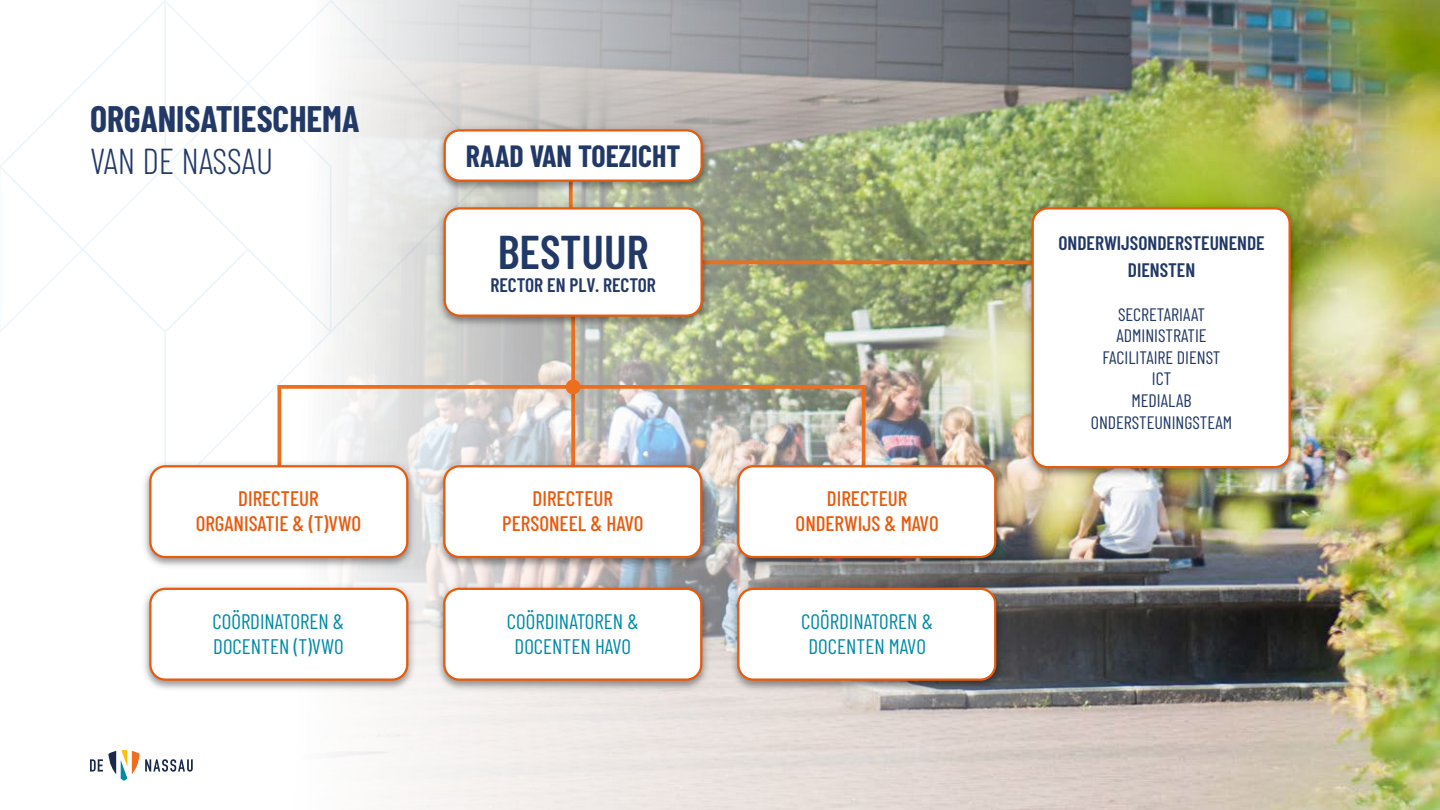
<style>
.page{position:relative;width:1440px;height:810px;background:#fff}
.page>*{position:absolute;margin:0;border:0;box-sizing:border-box;transform-origin:0 0}
.t1{font:600 47.25px "Barlow Condensed";color:#223967}
.t2{font:700 36px "Barlow Condensed";color:#223967}
.t3{font:300 36px "Barlow Condensed";color:#223967}
.t4{font:700 30px "Barlow Condensed";color:#223967}
.t5{font:21px/25.2px "Barlow Condensed";color:#008aa5;text-align:center}
.t6{font:500 21px/25.2px "Barlow Condensed";color:#e75b0e;text-align:center}
.t7{font:600 19.5px/27px "Barlow Condensed";color:#223967;text-align:center}
.t8{font:18px/21.6px "Barlow Condensed";color:#223967;text-align:center}
</style>
<div class="page">
<svg style="left:0;top:81px;width:140px;height:251px"></svg>
<svg style="left:163px;top:0;width:116px;height:123px"></svg>
<svg style="left:90px;top:750px;width:103px;height:31px"></svg>
<img style="left:279px;top:0;width:1161px;height:810px">
<div style="left:140px;top:123px;width:1160px;height:570px;background:#000;opacity:.4"></div>
<div style="left:439px;top:466px;width:267px;height:101px;background:#000;opacity:.1"></div>
<div style="left:444px;top:466px;width:257px;height:91px;background:#fff;border-radius:15px"></div>
<div style="left:443px;top:465px;width:259px;height:93px;border:2px solid #e75b0e;border-radius:15px"></div>
<div style="left:439px;top:588px;width:267px;height:102px;background:#000;opacity:.1"></div>
<div style="left:444px;top:589px;width:257px;height:91px;background:#fff;border-radius:15px"></div>
<div style="left:443px;top:588px;width:259px;height:93px;border:2px solid #e75b0e;border-radius:15px"></div>
<div style="left:733px;top:466px;width:267px;height:101px;background:#000;opacity:.1"></div>
<div style="left:738px;top:466px;width:257px;height:91px;background:#fff;border-radius:15px"></div>
<div style="left:737px;top:465px;width:259px;height:93px;border:2px solid #e75b0e;border-radius:15px"></div>
<div style="left:733px;top:588px;width:267px;height:102px;background:#000;opacity:.1"></div>
<div style="left:738px;top:589px;width:257px;height:91px;background:#fff;border-radius:15px"></div>
<div style="left:737px;top:588px;width:259px;height:93px;border:2px solid #e75b0e;border-radius:15px"></div>
<div style="left:145px;top:466px;width:267px;height:101px;background:#000;opacity:.1"></div>
<div style="left:150px;top:466px;width:257px;height:91px;background:#fff;border-radius:15px"></div>
<div style="left:149px;top:465px;width:259px;height:93px;border:2px solid #e75b0e;border-radius:15px"></div>
<div style="left:145px;top:588px;width:267px;height:102px;background:#000;opacity:.1"></div>
<div style="left:150px;top:589px;width:257px;height:91px;background:#fff;border-radius:15px"></div>
<div style="left:149px;top:588px;width:259px;height:93px;border:2px solid #e75b0e;border-radius:15px"></div>
<div style="left:440px;top:130px;width:267px;height:61px;background:#000;opacity:.1"></div>
<div style="left:445px;top:130px;width:257px;height:51px;background:#fff;border-radius:15px"></div>
<div style="left:444px;top:129px;width:259px;height:53px;border:2px solid #e75b0e;border-radius:15px"></div>
<div style="left:440px;top:208px;width:267px;height:118px;background:#000;opacity:.1"></div>
<div style="left:445px;top:208px;width:257px;height:108px;background:#fff;border-radius:15px"></div>
<div style="left:444px;top:207px;width:259px;height:110px;border:2px solid #e75b0e;border-radius:15px"></div>
<div style="left:1028px;top:208px;width:267px;height:269px;background:#000;opacity:.1"></div>
<div style="left:1033px;top:208px;width:257px;height:259px;background:#fff;border-radius:15px"></div>
<div style="left:1032px;top:207px;width:259px;height:261px;border:2px solid #e75b0e;border-radius:15px"></div>
<h2 class="t2" style="left:90px;top:93px;width:271px">ORGANISATIESCHEMA</h2>
<h2 class="t3" style="left:90px;top:135px;width:185px">VAN DE NASSAU</h2>
<p class="t6" style="left:196px;top:485px;width:167px">DIRECTEUR<br>ORGANISATIE &amp; (T)VWO</p>
<p class="t5" style="left:213px;top:608px;width:133px;text-align:left">COÖRDINATOREN &amp;<br>DOCENTEN (T)VWO</p>
<h3 class="t4" style="left:466px;top:135px;width:216px">RAAD VAN TOEZICHT</h3>
<h1 class="t1" style="left:498px;top:218px;width:152px">BESTUUR</h1>
<p class="t7" style="left:490px;top:270px;width:167px">RECTOR EN PLV. RECTOR</p>
<p class="t6" style="left:502px;top:485px;width:143px">DIRECTEUR<br>PERSONEEL &amp; HAVO</p>
<p class="t5" style="left:507px;top:608px;width:133px">COÖRDINATOREN &amp;<br>DOCENTEN HAVO</p>
<p class="t6" style="left:796px;top:485px;width:145px">DIRECTEUR<br>ONDERWIJS &amp; MAVO</p>
<p class="t5" style="left:801px;top:608px;width:133px">COÖRDINATOREN &amp;<br>DOCENTEN MAVO</p>
<p class="t7" style="left:1058px;top:229px;width:208px">ONDERWIJSONDERSTEUNENDE<br>DIENSTEN</p>
<p class="t8" style="left:1091px;top:302px;width:143px">SECRETARIAAT<br>ADMINISTRATIE<br>FACILITAIRE DIENST<br>ICT<br>MEDIALAB<br>ONDERSTEUNINGSTEAM</p>
</div>
